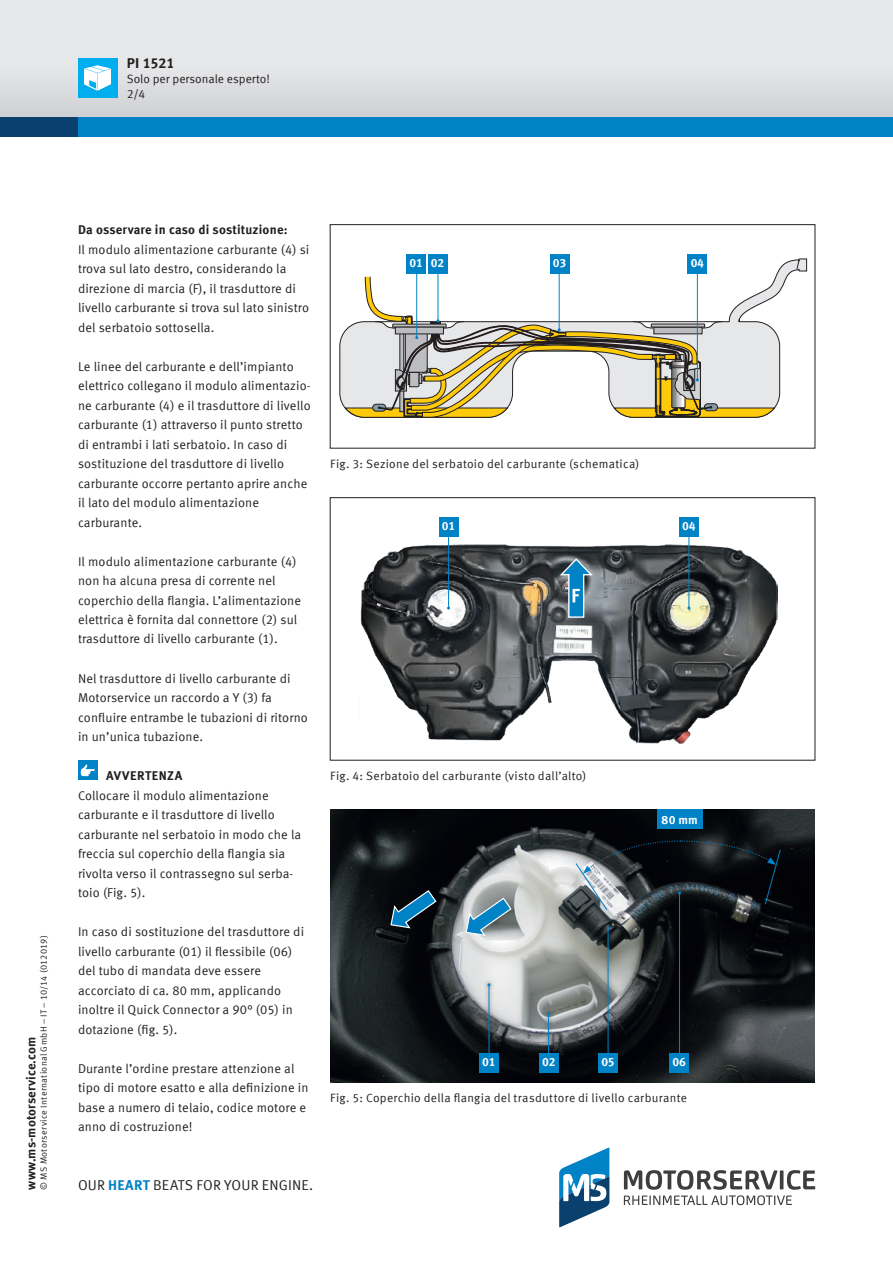
<style>
.page{position:relative;width:893px;height:1263px;background:#fff}
.page>*{position:absolute;margin:0;border:0;box-sizing:border-box;transform-origin:0 0}
.t1{font:14.25px "Meta Offc Pro Norm";letter-spacing:.01em;color:#231f20}
.t2{font:700 14.25px "Meta Offc Pro";letter-spacing:-.01em;color:#231f20}
.t3{font:12.75px/19.5px "Meta Offc Pro Norm";letter-spacing:.01em;color:#231f20}
.t4{font:700 12.75px "Meta Offc Pro";letter-spacing:.01em;color:#231f20}
.t5{font:700 12.75px "Meta Offc Pro";letter-spacing:.035em;color:#231f20}
.t6{font:12px "Meta Offc Pro Norm";letter-spacing:.02em;color:#231f20}
.t7{font:700 12px "Meta Offc Pro";letter-spacing:-.025em;color:#fff}
.t8{font:12px "Meta Offc Pro Norm";color:#231f20}
.t9{font:9px "Meta Offc Pro Norm";letter-spacing:.03em;color:#231f20}
.s1{font-family:"Meta Offc Pro";font-weight:700;color:#0082c7}
</style>
<div class="page">
<svg style="left:559px;top:1147px;width:50px;height:80px"></svg>
<svg style="left:624px;top:1170px;width:191px;height:35px"></svg>
<div style="left:0;top:0;width:893px;height:127px;background:#e6e7e9"></div>
<div style="left:0;top:68px;width:893px;height:49px;background:#dadbde"></div>
<div style="left:0;top:117px;width:893px;height:19px;background:#09406e"></div>
<div style="left:78px;top:117px;width:815px;height:19px;background:#0082c7"></div>
<div style="left:78px;top:58px;width:39px;height:39px;background:#00aeef"></div>
<svg style="left:84px;top:65px;width:27px;height:26px"></svg>
<img style="left:360px;top:538px;width:418px;height:206px">
<hr style="left:448px;top:526px;width:1px;height:82px;background:#0082c7">
<hr style="left:689px;top:526px;width:1px;height:82px;background:#0082c7">
<svg style="left:558px;top:557px;width:35px;height:61px;background:#57849d"></svg>
<svg style="left:339px;top:258px;width:468px;height:160px"></svg>
<svg style="left:796px;top:260px;width:4px;height:10px"></svg>
<hr style="left:438px;top:263px;width:1px;height:58px;background:#0082c7">
<hr style="left:416px;top:263px;width:1px;height:75px;background:#0082c7">
<hr style="left:559px;top:263px;width:1px;height:67px;background:#0082c7">
<hr style="left:697px;top:263px;width:1px;height:117px;background:#0082c7">
<svg style="left:345px;top:277px;width:429px;height:140px"></svg>
<div style="left:330px;top:497px;width:485px;height:263px;border:1px solid #231f20"></div>
<div style="left:330px;top:224px;width:485px;height:224px;border:1px solid #231f20"></div>
<img style="left:330px;top:809px;width:485px;height:273px">
<div style="left:657px;top:809px;width:45px;height:20px;background:#0082c7"></div>
<svg style="left:465px;top:897px;width:47px;height:40px;background:#759fb4"></svg>
<svg style="left:390px;top:889px;width:47px;height:40px;background:#194158"></svg>
<div style="left:483px;top:979px;width:12px;height:88px;background:#231f20;opacity:.75"></div>
<hr style="left:489px;top:985px;width:1px;height:78px;background:#0082c7">
<div style="left:543px;top:1007px;width:11px;height:60px;background:#231f20;opacity:.75"></div>
<hr style="left:548px;top:1013px;width:1px;height:50px;background:#0082c7">
<div style="left:602px;top:922px;width:12px;height:145px;background:#231f20;opacity:.75"></div>
<hr style="left:608px;top:928px;width:1px;height:135px;background:#0082c7">
<div style="left:674px;top:887px;width:11px;height:180px;background:#04050a"></div>
<hr style="left:679px;top:893px;width:1px;height:170px;background:#0082c7">
<svg style="left:575px;top:840px;width:206px;height:70px;background:#2e3438"></svg>
<div style="left:479px;top:1053px;width:20px;height:19px;background:#0082c7"></div>
<div style="left:539px;top:1053px;width:20px;height:19px;background:#0082c7"></div>
<div style="left:598px;top:1053px;width:20px;height:19px;background:#0082c7"></div>
<div style="left:669px;top:1053px;width:20px;height:19px;background:#0082c7"></div>
<div style="left:406px;top:254px;width:20px;height:19px;background:#0082c7"></div>
<div style="left:428px;top:254px;width:19px;height:19px;background:#0082c7"></div>
<div style="left:550px;top:254px;width:19px;height:19px;background:#0082c7"></div>
<div style="left:688px;top:254px;width:19px;height:19px;background:#0082c7"></div>
<div style="left:439px;top:517px;width:19px;height:19px;background:#0082c7"></div>
<div style="left:679px;top:517px;width:20px;height:19px;background:#0082c7"></div>
<div style="left:78px;top:760px;width:19px;height:20px;background:#0082c7"></div>
<svg style="left:81px;top:764px;width:14px;height:12px"></svg>
<p class="t2" style="left:127px;top:52px;width:49px">PI 1521</p>
<p class="t6" style="left:127px;top:84px;width:20px">2/4</p>
<p class="t8" style="left:127px;top:70px;width:145px">Solo per personale esperto!</p>
<p class="t9" style="left:37px;top:1189px;width:256px;rotate:-90deg">© MS Motorservice International GmbH – IT – 10/14 (012019)</p>
<p class="t4" style="left:21px;top:1189px;width:154px;rotate:-90deg">www.ms-motorservice.com</p>
<p class="t4" style="left:78px;top:220px;width:211px">Da osservare in caso di sostituzione:</p>
<p class="t3" style="left:78px;top:239px;width:233px">Il modulo alimentazione carburante (4) si trova sul lato destro, considerando la direzione di marcia (F), il trasduttore di livello carburante si trova sul lato sinistro del serbatoio sottosella.</p>
<p class="t3" style="left:78px;top:355px;width:234px">Le linee del carburante e dell’impianto elettrico collegano il modulo alimentazio&shy;ne carburante (4) e il trasduttore di livello carburante (1) attraverso il punto stretto di entrambi i lati serbatoio. In caso di sostituzione del trasduttore di livello carburante occorre pertanto aprire anche il lato del modulo alimentazione carburante.</p>
<p class="t3" style="left:78px;top:550px;width:225px">Il modulo alimentazione carburante (4) non ha alcuna presa di corrente nel coperchio della flangia. L’alimentazione elettrica è fornita dal connettore (2) sul trasduttore di livello carburante (1).</p>
<p class="t3" style="left:78px;top:667px;width:231px">Nel trasduttore di livello carburante di Motorservice un raccordo a Y (3) fa confluire entrambe le tubazioni di ritorno in un’unica tubazione.</p>
<p class="t5" style="left:106px;top:766px;width:78px">AVVERTENZA</p>
<p class="t3" style="left:78px;top:785px;width:225px">Collocare il modulo alimentazione carburante e il trasduttore di livello carburante nel serbatoio in modo che la freccia sul coperchio della flangia sia rivolta verso il contrassegno sul serba&shy;toio (Fig. 5).</p>
<p class="t3" style="left:78px;top:921px;width:228px">In caso di sostituzione del trasduttore di livello carburante (01) il flessibile (06) del tubo di mandata deve essere accorciato di ca. 80 mm, applicando inoltre il Quick Connector a 90° (05) in dotazione (fig. 5).</p>
<p class="t3" style="left:78px;top:1057px;width:232px">Durante l’ordine prestare attenzione al tipo di motore esatto e alla definizione in base a numero di telaio, codice motore e anno di costruzione!</p>
<p class="t7" style="left:410px;top:254px;width:36px">01 02</p>
<p class="t7" style="left:553px;top:254px;width:15px">03</p>
<p class="t7" style="left:691px;top:254px;width:15px">04</p>
<p class="t6" style="left:330px;top:455px;width:311px">Fig. 3: Sezione del serbatoio del carburante (schematica)</p>
<p class="t7" style="left:442px;top:516px;width:15px">01</p>
<p class="t7" style="left:682px;top:516px;width:15px">04</p>
<p class="t6" style="left:330px;top:767px;width:258px">Fig. 4: Serbatoio del carburante (visto dall’alto)</p>
<p class="t7" style="left:661px;top:810px;width:38px">80 mm</p>
<p class="t7" style="left:482px;top:1052px;width:15px">01</p>
<p class="t7" style="left:542px;top:1052px;width:15px">02</p>
<p class="t7" style="left:601px;top:1052px;width:15px">05</p>
<p class="t7" style="left:672px;top:1052px;width:15px">06</p>
<p class="t6" style="left:330px;top:1088px;width:358px">Fig. 5: Coperchio della flangia del trasduttore di livello carburante</p>
<p class="t1" style="left:78px;top:1174px;width:237px">OUR <span class="s1">HEART</span> BEATS FOR YOUR ENGINE.</p>
</div>
